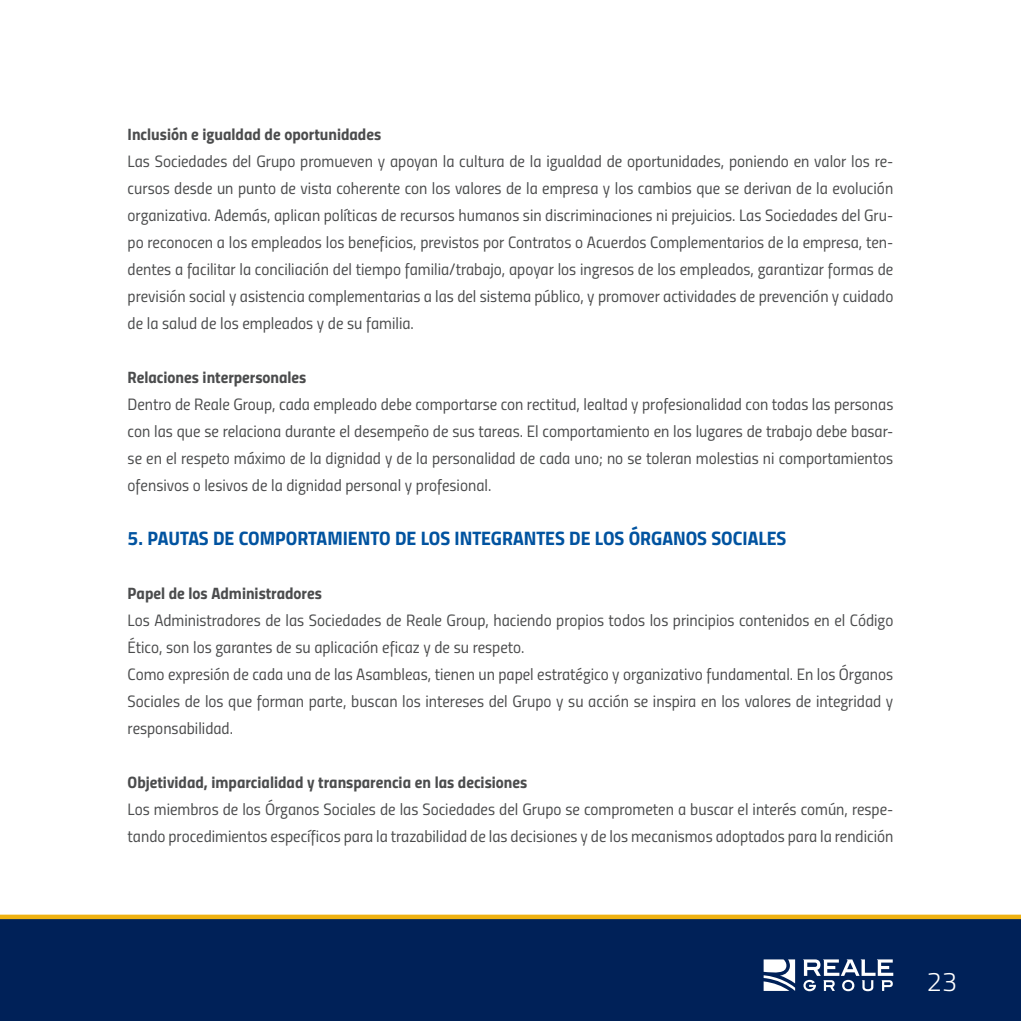
<style>
.page{position:relative;width:1021px;height:1021px;background:#fff}
.page>*{position:absolute;margin:0;border:0;box-sizing:border-box;transform-origin:0 0}
.t1{font:27px "Titillium Light Upright";color:#fff}
.t2{font:19.5px "Titillium Bold Upright";color:#0153a0}
.t3{font:16.5px/27px "Titillium Regular Upright";color:#4b4c4d;text-align:justify}
.t4{font:16.5px "Titillium Bold Upright";color:#4b4c4d}
</style>
<div class="page">
<div style="left:0;top:916px;width:1020px;height:104px;background:#002158"></div>
<div style="left:0;top:914px;width:1020px;height:5px;background:#efb211"></div>
<svg style="left:763px;top:959px;width:32px;height:31px"></svg>
<svg style="left:803px;top:959px;width:90px;height:32px"></svg>
<p class="t4" style="left:128px;top:121px;width:255px">Inclusión e igualdad de oportunidades</p>
<p class="t3" style="left:128px;top:147px;width:767px">Las Sociedades del Grupo promueven y apoyan la cultura de la igualdad de oportunidades, poniendo en valor los re&shy;cursos desde un punto de vista coherente con los valores de la empresa y los cambios que se derivan de la evolución organizativa. Además, aplican políticas de recursos humanos sin discriminaciones ni prejuicios. Las Sociedades del Gru&shy;po reconocen a los empleados los beneficios, previstos por Contratos o Acuerdos Complementarios de la empresa, ten&shy;dentes a facilitar la conciliación del tiempo familia/trabajo, apoyar los ingresos de los empleados, garantizar formas de previsión social y asistencia complementarias a las del sistema público, y promover actividades de prevención y cuidado de la salud de los empleados y de su familia.</p>
<p class="t4" style="left:128px;top:364px;width:180px">Relaciones interpersonales</p>
<p class="t3" style="left:128px;top:390px;width:767px">Dentro de Reale Group, cada empleado debe comportarse con rectitud, lealtad y profesionalidad con todas las personas con las que se relaciona durante el desempeño de sus tareas. El comportamiento en los lugares de trabajo debe basar&shy;se en el respeto máximo de la dignidad y de la personalidad de cada uno; no se toleran molestias ni comportamientos ofensivos o lesivos de la dignidad personal y profesional.</p>
<p class="t2" style="left:128px;top:523px;width:660px">5. PAUTAS DE COMPORTAMIENTO DE LOS INTEGRANTES DE LOS ÓRGANOS SOCIALES</p>
<p class="t4" style="left:128px;top:580px;width:196px">Papel de los Administradores</p>
<p class="t3" style="left:128px;top:606px;width:767px;text-align:left">Los Administradores de las Sociedades de Reale Group, haciendo propios todos los principios contenidos en el Código Ético, son los garantes de su aplicación eficaz y de su respeto.<br>Como expresión de cada una de las Asambleas, tienen un papel estratégico y organizativo fundamental. En los Órganos Sociales de los que forman parte, buscan los intereses del Grupo y su acción se inspira en los valores de integridad y responsabilidad.</p>
<p class="t4" style="left:128px;top:769px;width:401px">Objetividad, imparcialidad y transparencia en las decisiones</p>
<p class="t3" style="left:128px;top:795px;width:767px">Los miembros de los Órganos Sociales de las Sociedades del Grupo se comprometen a buscar el interés común, respe&shy;tando procedimientos específicos para la trazabilidad de las decisiones y de los mecanismos adoptados para la rendición</p>
<h1 class="t1" style="left:926px;top:962px;width:32px">23</h1>
</div>
